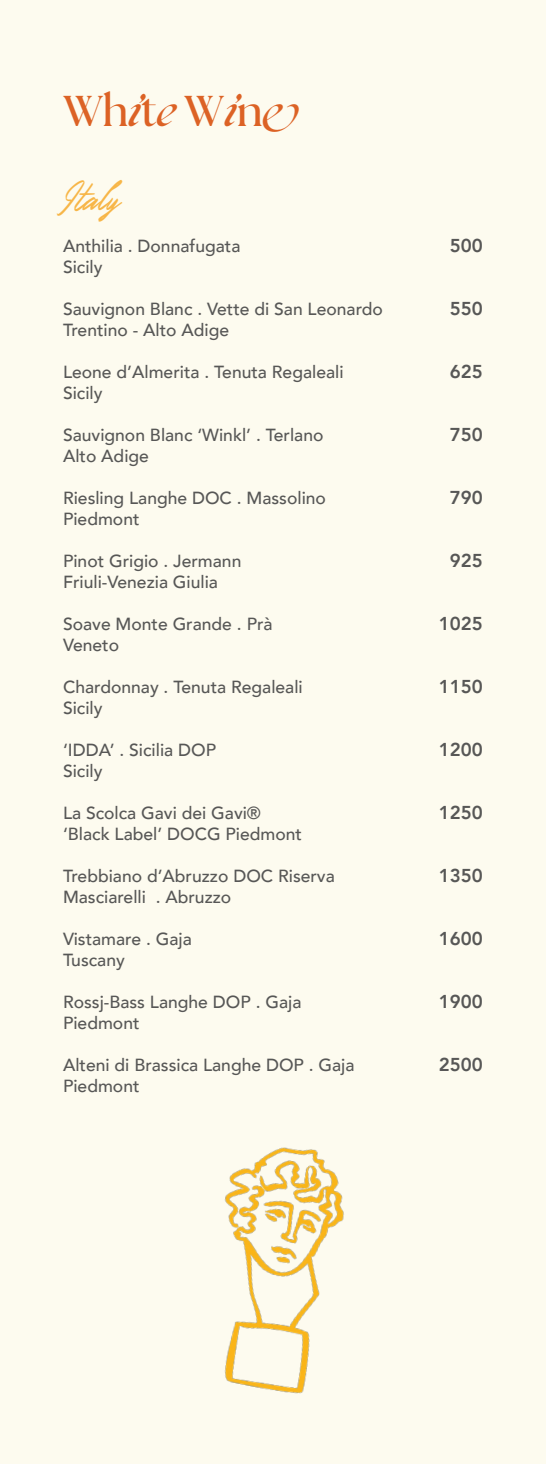
<style>
.page{position:relative;width:546px;height:1464px;background:#fff}
.page>*{position:absolute;margin:0;border:0;box-sizing:border-box;transform-origin:0 0}
.t1{font:700 43.05px "The Seasons";color:#dc6225}
.t2{font:31.5px "Italian Horskey Demo";letter-spacing:-.075em;color:#f7b648}
.t3{font:800 18.55px "Avenir";color:#575756}
.t4{font:500 17.5px/21px "Avenir";color:#575756}
.s1{font-style:italic}
</style>
<div class="page">
<div style="left:0;top:0;width:546px;height:1463px;background:#fdfbef"></div>
<img style="left:224px;top:1147px;width:120px;height:247px">
<h1 class="t1" style="left:63px;top:82px;width:235px">Wh<span class="s1">i</span>t<span class="s1">e</span> W<span class="s1">i</span>n<span class="s1">e</span></h1>
<h2 class="t2" style="left:63px;top:181px;width:57px">Italy</h2>
<p class="t4" style="left:63px;top:234px;width:179px">Anthilia . Donnafugata<br>Sicily</p>
<p class="t4" style="left:63px;top:297px;width:321px">Sauvignon Blanc . Vette di San Leonardo<br>Trentino - Alto Adige</p>
<p class="t4" style="left:63px;top:360px;width:282px">Leone d’Almerita . Tenuta Regaleali<br>Sicily</p>
<p class="t4" style="left:63px;top:423px;width:262px">Sauvignon Blanc ‘Winkl’ . Terlano<br>Alto Adige</p>
<p class="t4" style="left:63px;top:486px;width:264px">Riesling Langhe DOC . Massolino<br>Piedmont</p>
<p class="t4" style="left:63px;top:549px;width:180px">Pinot Grigio . Jermann<br>Friuli-Venezia Giulia</p>
<p class="t4" style="left:63px;top:612px;width:211px">Soave Monte Grande . Prà<br>Veneto</p>
<p class="t4" style="left:63px;top:675px;width:241px">Chardonnay . Tenuta Regaleali<br>Sicily</p>
<p class="t4" style="left:63px;top:738px;width:154px">‘IDDA’ . Sicilia DOP<br>Sicily</p>
<p class="t4" style="left:63px;top:801px;width:240px">La Scolca Gavi dei Gavi® ‘Black Label’ DOCG Piedmont</p>
<p class="t4" style="left:63px;top:864px;width:273px">Trebbiano d’Abruzzo DOC Riserva<br>Masciarelli . Abruzzo</p>
<p class="t4" style="left:63px;top:927px;width:130px">Vistamare . Gaja<br>Tuscany</p>
<p class="t4" style="left:63px;top:990px;width:240px">Rossj-Bass Langhe DOP . Gaja<br>Piedmont</p>
<p class="t4" style="left:63px;top:1053px;width:293px">Alteni di Brassica Langhe DOP . Gaja<br>Piedmont</p>
<p class="t3" style="left:450px;top:231px;width:35px">500</p>
<p class="t3" style="left:450px;top:294px;width:35px">550</p>
<p class="t3" style="left:450px;top:357px;width:35px">625</p>
<p class="t3" style="left:450px;top:420px;width:35px">750</p>
<p class="t3" style="left:450px;top:483px;width:35px">790</p>
<p class="t3" style="left:450px;top:546px;width:35px">925</p>
<p class="t3" style="left:439px;top:609px;width:46px">1025</p>
<p class="t3" style="left:439px;top:672px;width:46px">1150</p>
<p class="t3" style="left:439px;top:735px;width:46px">1200</p>
<p class="t3" style="left:439px;top:798px;width:46px">1250</p>
<p class="t3" style="left:439px;top:861px;width:46px">1350</p>
<p class="t3" style="left:439px;top:924px;width:46px">1600</p>
<p class="t3" style="left:439px;top:987px;width:46px">1900</p>
<p class="t3" style="left:439px;top:1050px;width:46px">2500</p>
</div>
